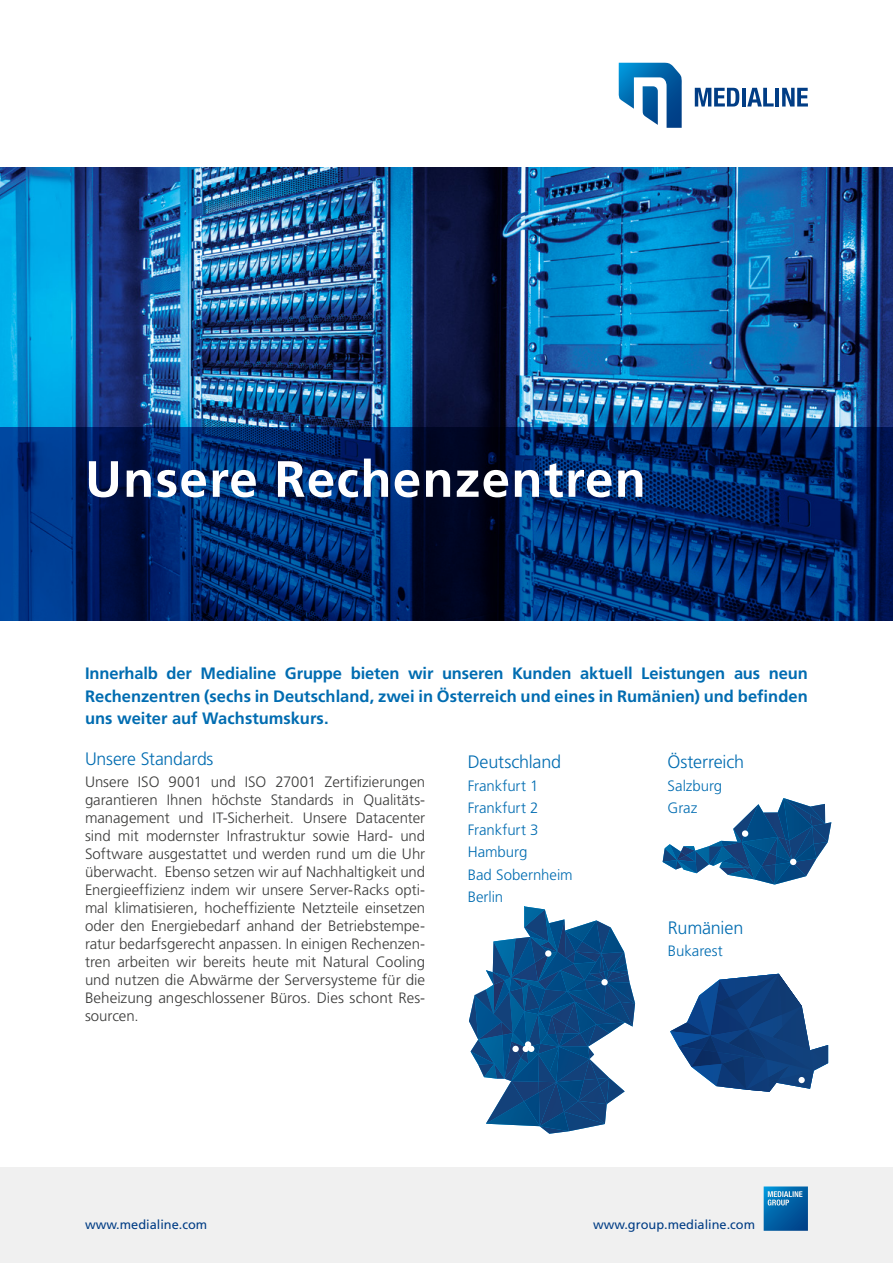
<style>
.page{position:relative;width:893px;height:1263px;background:#fff}
.page>*{position:absolute;margin:0;border:0;box-sizing:border-box;transform-origin:0 0}
.t1{font:700 51px "Frutiger LT Pro";letter-spacing:.025em;color:#fff}
.t2{font:300 18px "Frutiger LT Pro";letter-spacing:-.01em;color:#006cb1}
.t3{font:700 16.5px/22.5px "Frutiger LT Pro";color:#006cb1;text-align:justify}
.t4{font:300 15px/18px "Frutiger LT Pro";color:#3b3b3a;text-align:justify}
.t5{font:300 15px/22.2px "Frutiger LT Pro";letter-spacing:-.005em;color:#006cb1}
.t6{font:12.75px "Frutiger LT Pro";color:#013d85}
</style>
<div class="page">
<img style="left:0;top:168px;width:893px;height:259px">
<svg style="left:0;top:427px;width:893px;height:194px;background:#002663"></svg>
<svg style="left:663px;top:798px;width:168px;height:86px"></svg>
<svg style="left:670px;top:974px;width:158px;height:118px"></svg>
<div style="left:798px;top:1077px;width:7px;height:6px;background:#fff;border-radius:50%"></div>
<svg style="left:469px;top:906px;width:166px;height:228px"></svg>
<div style="left:525px;top:1041px;width:6px;height:7px;background:#fff;border-radius:50%"></div>
<div style="left:0;top:1167px;width:893px;height:96px;background:#f0f0f0"></div>
<svg style="left:764px;top:1186px;width:44px;height:45px;background:#1a70ae"></svg>
<svg style="left:695px;top:88px;width:44px;height:19px"></svg>
<hr style="left:742px;top:88px;width:4px;height:19px;background:#013d85">
<svg style="left:747px;top:88px;width:27px;height:19px"></svg>
<hr style="left:775px;top:88px;width:4px;height:19px;background:#013d85">
<svg style="left:782px;top:88px;width:26px;height:19px"></svg>
<svg style="left:618px;top:63px;width:64px;height:65px"></svg>
<h1 class="t1" style="left:85px;top:449px;width:562px">Unsere Rechenzentren</h1>
<p class="t3" style="left:85px;top:662px;width:724px">Innerhalb der Medialine Gruppe bieten wir unseren Kunden aktuell Leistungen aus neun Rechenzentren (sechs in Deutschland, zwei in Österreich und eines in Rumänien) und befinden uns weiter auf Wachstumskurs.</p>
<p class="t2" style="left:668px;top:752px;width:78px">Österreich</p>
<p class="t5" style="left:668px;top:774px;width:56px">Salzburg<br>Graz</p>
<p class="t2" style="left:85px;top:748px;width:130px">Unsere Standards</p>
<p class="t4" style="left:85px;top:773px;width:342px">Unsere ISO 9001 und ISO 27001 Zertifizierungen garantieren Ihnen höchste Standards in Qualitäts&shy;management und IT-Sicherheit. Unsere Datacenter sind mit modernster Infrastruktur sowie Hard- und Software ausgestattet und werden rund um die Uhr überwacht. Ebenso setzen wir auf Nachhaltigkeit und Energieeffizienz indem wir unsere Server-Racks opti&shy;mal klimatisieren, hocheffiziente Netzteile einsetzen oder den Energiebedarf anhand der Betriebstempe&shy;ratur bedarfsgerecht anpassen. In einigen Rechenzen&shy;tren arbeiten wir bereits heute mit Natural Cooling und nutzen die Abwärme der Serversysteme für die Beheizung angeschlossener Büros. Dies schont Res&shy;sourcen.</p>
<p class="t2" style="left:468px;top:752px;width:95px">Deutschland</p>
<p class="t5" style="left:468px;top:774px;width:107px">Frankfurt 1<br>Frankfurt 2<br>Frankfurt 3<br>Hamburg<br>Bad Sobernheim<br>Berlin</p>
<p class="t2" style="left:668px;top:917px;width:77px">Rumänien</p>
<p class="t5" style="left:668px;top:940px;width:56px">Bukarest</p>
<p class="t6" style="left:85px;top:1216px;width:124px">www.medialine.com</p>
<p class="t6" style="left:593px;top:1216px;width:164px">www.group.medialine.com</p>
</div>
